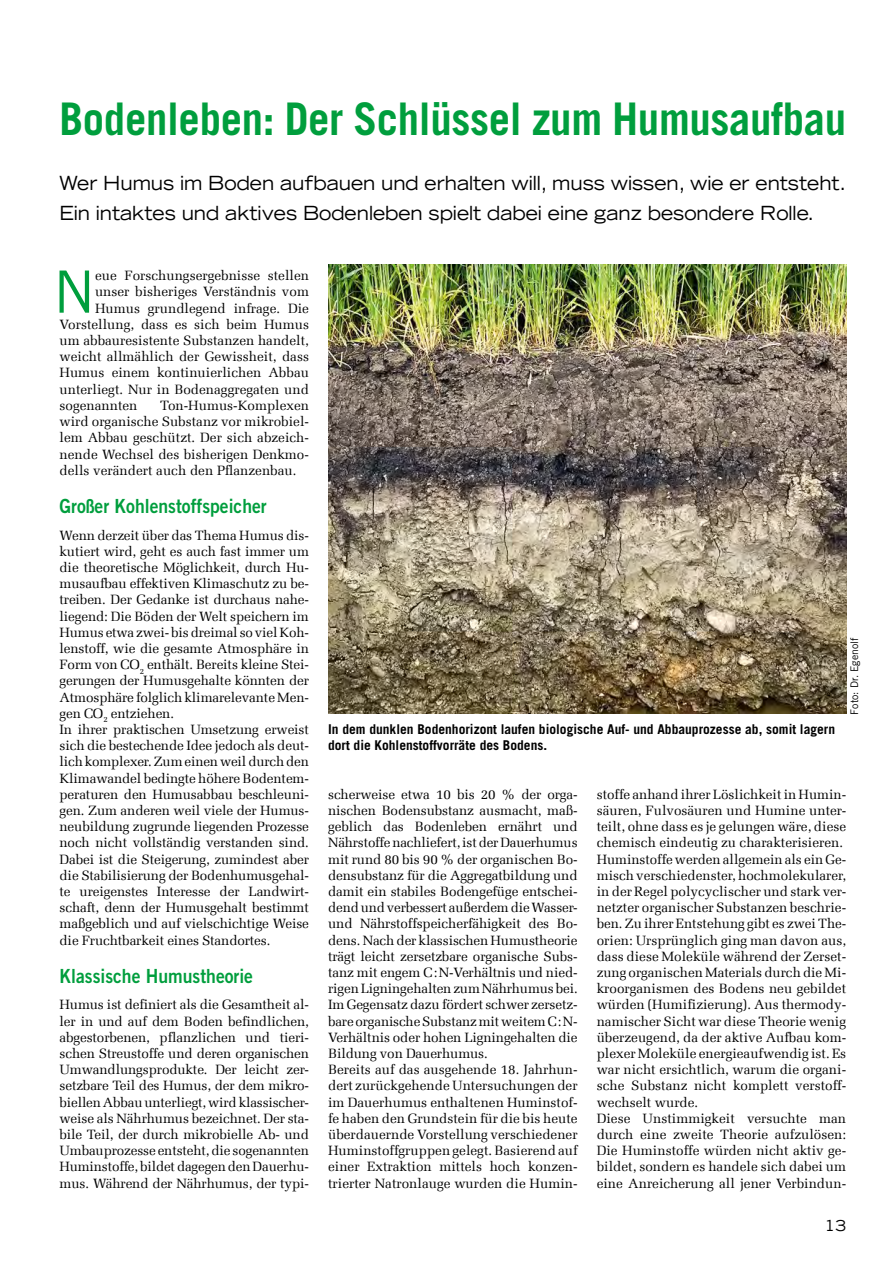
<style>
.page{position:relative;width:893px;height:1263px;background:#fff}
.page>*{position:absolute;margin:0;border:0;box-sizing:border-box;transform-origin:0 0}
.INI_3zeil{font:58.35px "Trade Gothic LT Pro";color:#009e3d}
.Übers_30{font:700 45px "Trade Gothic LT Pro";letter-spacing:-.01em;color:#009e3d;scale:.95 1}
.Vorspann{font:expanded 19.5px/30px "Trade Gothic LT Std";letter-spacing:-.005em;color:#000;scale:.94 1}
.ZW_Zeile{font:19.5px "Trade Gothic LT Pro Bd 2";color:#009e3d;scale:.9 1}
.t1{font:expanded 15px "Trade Gothic LT Std";color:#000}
.FL_ießtext{font:13.5px/16.2px "Melior Com";letter-spacing:-.01em;color:#000;text-align:justify}
.INI_3zeil-2{font:13.5px/16.2px "Melior Com";color:#000;text-align:justify}
.Bildzeilen{font:700 13.5px/16.2px "Trade Gothic LT Pro";color:#000}
.Bildzeilen-2{font:10.5px "Trade Gothic LT Pro";color:#000}
</style>
<div class="page">
<img style="left:328px;top:264px;width:518px;height:449px">
<p class="Übers_30" style="left:60px;top:91px;width:830px">Bodenleben: Der Schlüssel zum Humusaufbau</p>
<p class="Vorspann" style="left:60px;top:168px;width:838px">Wer Humus im Boden aufbauen und erhalten will, muss wissen, wie er entsteht.<br>Ein intaktes und aktives Bodenleben spielt dabei eine ganz besondere Rolle.</p>
<p class="INI_3zeil" style="left:53px;top:257px;width:44px">N</p>
<p class="INI_3zeil-2" style="left:95px;top:267px;width:215px">eue Forschungsergebnisse stellen</p>
<p class="INI_3zeil-2" style="left:95px;top:284px;width:215px">unser bisheriges Verständnis vom</p>
<p class="INI_3zeil-2" style="left:95px;top:300px;width:215px">Humus grundlegend infrage. Die</p>
<p class="INI_3zeil-2" style="left:60px;top:316px;width:251px">Vorstellung, dass es sich beim Humus</p>
<p class="INI_3zeil-2" style="left:60px;top:332px;width:251px">um abbauresistente Substanzen handelt,</p>
<p class="INI_3zeil-2" style="left:60px;top:348px;width:251px">weicht allmählich der Gewissheit, dass</p>
<p class="INI_3zeil-2" style="left:60px;top:365px;width:251px">Humus einem kontinuierlichen Abbau</p>
<p class="INI_3zeil-2" style="left:60px;top:381px;width:251px">unterliegt. Nur in Bodenaggregaten und</p>
<p class="INI_3zeil-2" style="left:60px;top:397px;width:79px">sogenannten</p>
<p class="INI_3zeil-2" style="left:60px;top:397px;width:251px;text-indent:101px">Ton-Humus-Komplexen wird organische Substanz vor mikrobiel&shy;lem Abbau geschützt. Der sich abzeich&shy;nende Wechsel des bisherigen Denkmo&shy;dells verändert auch den Pflanzenbau.</p>
<p class="ZW_Zeile" style="left:60px;top:494px;width:232px">Großer Kohlenstoffspeicher</p>
<p class="FL_ießtext" style="left:60px;top:527px;width:251px">Wenn derzeit über das Thema Humus dis&shy;kutiert wird, geht es auch fast immer um die theoretische Möglichkeit, durch Hu&shy;musaufbau effektiven Klimaschutz zu be&shy;treiben. Der Gedanke ist durchaus nahe&shy;liegend: Die Böden der Welt speichern im Humus etwa zwei- bis dreimal so viel Koh&shy;lenstoff, wie die gesamte Atmosphäre in Form von CO<sub>2</sub> enthält. Bereits kleine Stei&shy;gerungen der Humusgehalte könnten der Atmosphäre folglich klimarelevante Men&shy;gen CO<sub>2</sub> entziehen.</p>
<p class="FL_ießtext" style="left:60px;top:721px;width:251px">In ihrer praktischen Umsetzung erweist sich die bestechende Idee jedoch als deut&shy;lich komplexer. Zum einen weil durch den Klimawandel bedingte höhere Bodentem&shy;peraturen den Humusabbau beschleuni&shy;gen. Zum anderen weil viele der Humus&shy;neubildung zugrunde liegenden Prozesse noch nicht vollständig verstanden sind.<br>Dabei ist die Steigerung, zumindest aber die Stabilisierung der Bodenhumusgehal&shy;te ureigenstes Interesse der Landwirt&shy;schaft, denn der Humusgehalt bestimmt maßgeblich und auf vielschichtige Weise die Fruchtbarkeit eines Standortes.</p>
<p class="ZW_Zeile" style="left:60px;top:964px;width:217px">Klassische Humustheorie</p>
<p class="FL_ießtext" style="left:60px;top:996px;width:251px">Humus ist definiert als die Gesamtheit al&shy;ler in und auf dem Boden befindlichen, abgestorbenen, pflanzlichen und tieri&shy;schen Streustoffe und deren organischen Umwandlungsprodukte. Der leicht zer&shy;setzbare Teil des Humus, der dem mikro&shy;biellen Abbau unterliegt, wird klassischer&shy;weise als Nährhumus bezeichnet. Der sta&shy;bile Teil, der durch mikrobielle Ab- und Umbauprozesse entsteht, die sogenannten Huminstoffe, bildet dagegen den Dauerhu&shy;mus. Während der Nährhumus, der typi-</p>
<p class="Bildzeilen" style="left:328px;top:721px;width:509px">In dem dunklen Bodenhorizont laufen biologische Auf- und Abbauprozesse ab, somit lagern dort die Kohlenstoffvorräte des Bodens.</p>
<p class="Bildzeilen-2" style="left:848px;top:714px;width:78px;rotate:-90deg">Foto: Dr. Egenolf</p>
<p class="FL_ießtext" style="left:328px;top:786px;width:251px">scherweise etwa 10 bis 20 % der orga&shy;nischen Bodensubstanz ausmacht, maß&shy;geblich das Bodenleben ernährt und Nährstoffe nachliefert, ist der Dauerhumus mit rund 80 bis 90 % der organischen Bo&shy;densubstanz für die Aggregatbildung und damit ein stabiles Bodengefüge entschei&shy;dend und verbessert außerdem die Wasser&shy;und Nährstoffspeicherfähigkeit des Bo&shy;dens. Nach der klassischen Humustheorie trägt leicht zersetzbare organische Subs&shy;tanz mit engem C:N-Verhältnis und nied&shy;rigen Ligningehalten zum Nährhumus bei.<br>Im Gegensatz dazu fördert schwer zersetz&shy;bare organische Substanz mit weitem C:N-Verhältnis oder hohen Ligningehalten die Bildung von Dauerhumus.</p>
<p class="FL_ießtext" style="left:328px;top:1061px;width:251px">Bereits auf das ausgehende 18. Jahrhun&shy;dert zurückgehende Untersuchungen der im Dauerhumus enthaltenen Huminstof&shy;fe haben den Grundstein für die bis heute überdauernde Vorstellung verschiedener Huminstoffgruppen gelegt. Basierend auf einer Extraktion mittels hoch konzen&shy;trierter Natronlauge wurden die Humin-</p>
<p class="FL_ießtext" style="left:597px;top:786px;width:251px">stoffe anhand ihrer Löslichkeit in Humin&shy;säuren, Fulvosäuren und Humine unter&shy;teilt, ohne dass es je gelungen wäre, diese chemisch eindeutig zu charakterisieren.</p>
<p class="FL_ießtext" style="left:597px;top:851px;width:251px">Huminstoffe werden allgemein als ein Ge&shy;misch verschiedenster, hochmolekularer, in der Regel polycyclischer und stark ver&shy;netzter organischer Substanzen beschrie&shy;ben. Zu ihrer Entstehung gibt es zwei The&shy;orien: Ursprünglich ging man davon aus, dass diese Moleküle während der Zerset&shy;zung organischen Materials durch die Mi&shy;kroorganismen des Bodens neu gebildet würden (Humifizierung). Aus thermody&shy;namischer Sicht war diese Theorie wenig überzeugend, da der aktive Aufbau kom&shy;plexer Moleküle energieaufwendig ist. Es war nicht ersichtlich, warum die organi&shy;sche Substanz nicht komplett verstoff&shy;wechselt wurde.</p>
<p class="FL_ießtext" style="left:597px;top:1110px;width:251px">Diese Unstimmigkeit versuchte man durch eine zweite Theorie aufzulösen:<br>Die Huminstoffe würden nicht aktiv ge&shy;bildet, sondern es handele sich dabei um eine Anreicherung all jener Verbindun-</p>
<p class="t1" style="left:824px;top:1215px;width:23px">13</p>
</div>
